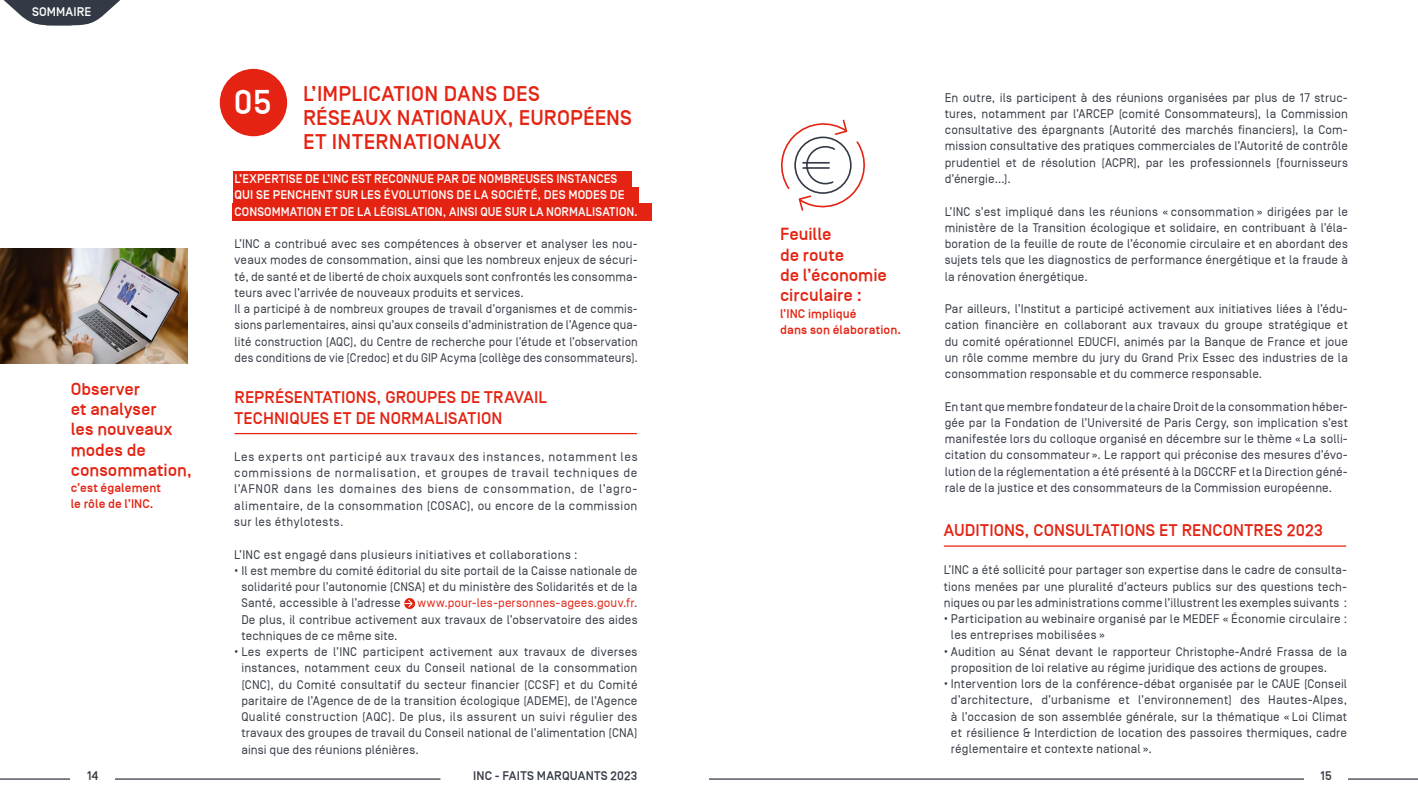
<style>
.page{position:relative;width:1418px;height:798px;background:#fff}
.page>*{position:absolute;margin:0;border:0;box-sizing:border-box;transform-origin:0 0}
.t1{font:500 34.38px "Simplon BP";color:#fff}
.t2{font:500 21.25px/24.4px "Simplon BP";letter-spacing:.015em;color:#e42312}
.t3{font:500 17.5px/20.4px "Simplon BP";color:#e42312}
.t4{font:500 16.88px/20.4px "Simplon BP";letter-spacing:.005em;color:#e42312}
.t5{font:12.5px/16.2px "Simplon BP";letter-spacing:.015em;color:#343a45;text-align:justify}
.t6{font:500 12.5px/16.2px "Simplon BP";letter-spacing:.005em;color:#fff}
.t7{font:500 12.5px/16.2px "Simplon BP";letter-spacing:.01em;color:#e42312}
.t8{font:500 12.5px "Simplon BP";letter-spacing:.02em;color:#343a45}
.s1{font-family:"Roboto";font-style:italic}
.s2{color:#e42312}
</style>
<div class="page">
<div style="left:233px;top:171px;width:398px;height:18px;background:#e42312"></div>
<div style="left:233px;top:187px;width:405px;height:18px;background:#e42312"></div>
<div style="left:233px;top:203px;width:419px;height:18px;background:#e42312"></div>
<hr style="left:234px;top:433px;width:403px;height:1px;background:#e42312">
<div style="left:404px;top:598px;width:11px;height:10px;background:#e42312;border-radius:50%"></div>
<svg style="left:404px;top:598px;width:9px;height:10px"></svg>
<img style="left:0;top:248px;width:187px;height:116px">
<hr style="left:943px;top:545px;width:403px;height:1px;background:#e42312">
<svg style="left:781px;top:119px;width:84px;height:92px"></svg>
<div style="left:220px;top:69px;width:67px;height:67px;background:#e42312;border-radius:50%"></div>
<hr style="left:115px;top:778px;width:325px;height:1px;background:#343a45">
<hr style="left:0;top:778px;width:70px;height:1px;background:#343a45">
<hr style="left:709px;top:778px;width:594px;height:1px;background:#343a45">
<hr style="left:1347px;top:778px;width:70px;height:1px;background:#343a45">
<svg style="left:3px;top:0;width:118px;height:26px"></svg>
<p class="t6" style="left:32px;top:4px;width:61px">SOMMAIRE</p>
<h3 class="t3" style="left:71px;top:378px;width:123px">Observer<br>et analyser<br>les nouveaux modes de consommation,</h3>
<p class="t7" style="left:71px;top:479px;width:92px">c’est également le rôle de l’INC.</p>
<h1 class="t1" style="left:234px;top:84px;width:39px">05</h1>
<h2 class="t2" style="left:303px;top:81px;width:330px">L’IMPLICATION DANS DES<br>RÉSEAUX NATIONAUX, EUROPÉENS<br>ET INTERNATIONAUX</h2>
<p class="t6" style="left:234px;top:170px;width:405px">L’EXPERTISE DE L’INC EST RECONNUE PAR DE NOMBREUSES INSTANCES<br>QUI SE PENCHENT SUR LES ÉVOLUTIONS DE LA SOCIÉTÉ, DES MODES DE<br>CONSOMMATION ET DE LA LÉGISLATION, AINSI QUE SUR LA NORMALISATION.</p>
<p class="t5" style="left:234px;top:235px;width:405px;text-align:left">L’INC a contribué avec ses compétences à observer et analyser les nou&shy;veaux modes de consommation, ainsi que les nombreux enjeux de sécuri&shy;té, de santé et de liberté de choix auxquels sont confrontés les consomma&shy;teurs avec l’arrivée de nouveaux produits et services.<br>Il a participé à de nombreux groupes de travail d’organismes et de commis&shy;sions parlementaires, ainsi qu’aux conseils d’administration de l’Agence qua&shy;lité construction (AQC), du Centre de recherche pour l’étude et l’observation des conditions de vie (Credoc) et du GIP Acyma (collège des consommateurs).</p>
<h3 class="t4" style="left:234px;top:387px;width:314px">REPRÉSENTATIONS, GROUPES DE TRAVAIL<br>TECHNIQUES ET DE NORMALISATION</h3>
<p class="t5" style="left:234px;top:448px;width:405px">Les experts ont participé aux travaux des instances, notamment les commissions de normalisation, et groupes de travail techniques de l’AFNOR dans les domaines des biens de consommation, de l’agro&shy;alimentaire, de la consommation (COSAC), ou encore de la commission sur les éthylotests.</p>
<p class="t5" style="left:234px;top:546px;width:345px">L’INC est engagé dans plusieurs initiatives et collaborations :</p>
<p class="t5" style="left:241px;top:562px;width:397px;text-indent:-7px"><span class="s1">•</span> Il est membre du comité éditorial du site portail de la Caisse nationale de solidarité pour l’autonomie (CNSA) et du ministère des Solidarités et de la Santé, accessible à l’adresse</p>
<p class="t5" style="left:241px;top:594px;width:398px;text-indent:176px"><span class="s2">www.pour-les-personnes-agees.gouv.fr</span>.<br>De plus, il contribue activement aux travaux de l’observatoire des aides techniques de ce même site.</p>
<p class="t5" style="left:241px;top:643px;width:397px;text-indent:-7px"><span class="s1">•</span> Les experts de l’INC participent activement aux travaux de diverses instances, notamment ceux du Conseil national de la consommation (CNC), du Comité consultatif du secteur financier (CCSF) et du Comité paritaire de l’Agence de de la transition écologique (ADEME), de l’Agence Qualité construction (AQC). De plus, ils assurent un suivi régulier des travaux des groupes de travail du Conseil national de l’alimentation (CNA) ainsi que des réunions plénières.</p>
<h3 class="t3" style="left:780px;top:224px;width:108px">Feuille<br>de route<br>de l’économie circulaire :</h3>
<p class="t7" style="left:780px;top:305px;width:122px">l’INC impliqué<br>dans son élaboration.</p>
<p class="t5" style="left:944px;top:89px;width:405px">En outre, ils participent à des réunions organisées par plus de 17 struc&shy;tures, notamment par l’ARCEP (comité Consommateurs), la Commission consultative des épargnants (Autorité des marchés financiers), la Com&shy;mission consultative des pratiques commerciales de l’Autorité de contrôle prudentiel et de résolution (ACPR), par les professionnels (fournisseurs d’énergie…).</p>
<p class="t5" style="left:944px;top:203px;width:405px">L’INC s’est impliqué dans les réunions « consommation » dirigées par le ministère de la Transition écologique et solidaire, en contribuant à l’éla&shy;boration de la feuille de route de l’économie circulaire et en abordant des sujets tels que les diagnostics de performance énergétique et la fraude à la rénovation énergétique.</p>
<p class="t5" style="left:944px;top:300px;width:405px">Par ailleurs, l’Institut a participé activement aux initiatives liées à l’édu&shy;cation financière en collaborant aux travaux du groupe stratégique et du comité opérationnel EDUCFI, animés par la Banque de France et joue un rôle comme membre du jury du Grand Prix Essec des industries de la consommation responsable et du commerce responsable.</p>
<p class="t5" style="left:944px;top:398px;width:405px">En tant que membre fondateur de la chaire Droit de la consommation héber&shy;gée par la Fondation de l’Université de Paris Cergy, son implication s’est manifestée lors du colloque organisé en décembre sur le thème « La solli&shy;citation du consommateur ». Le rapport qui préconise des mesures d’évo&shy;lution de la réglementation a été présenté à la DGCCRF et la Direction géné&shy;rale de la justice et des consommateurs de la Commission européenne.</p>
<h3 class="t4" style="left:943px;top:520px;width:381px">AUDITIONS, CONSULTATIONS ET RENCONTRES 2023</h3>
<p class="t5" style="left:943px;top:561px;width:405px">L’INC a été sollicité pour partager son expertise dans le cadre de consulta&shy;tions menées par une pluralité d’acteurs publics sur des questions tech&shy;niques ou par les administrations comme l’illustrent les exemples suivants :</p>
<p class="t5" style="left:950px;top:610px;width:397px;text-indent:-7px"><span class="s1">•</span> Participation au webinaire organisé par le MEDEF « Économie circulaire : les entreprises mobilisées »</p>
<p class="t5" style="left:950px;top:643px;width:397px;text-indent:-7px"><span class="s1">•</span> Audition au Sénat devant le rapporteur Christophe-André Frassa de la proposition de loi relative au régime juridique des actions de groupes.</p>
<p class="t5" style="left:950px;top:675px;width:397px;text-indent:-7px"><span class="s1">•</span> Intervention lors de la conférence-débat organisée par le CAUE (Conseil d’architecture, d’urbanisme et l’environnement) des Hautes-Alpes, à l’occasion de son assemblée générale, sur la thématique « Loi Climat et résilience &amp; Interdiction de location des passoires thermiques, cadre réglementaire et contexte national ».</p>
<p class="t8" style="left:87px;top:768px;width:13px">14</p>
<p class="t8" style="left:473px;top:768px;width:166px">INC - FAITS MARQUANTS 2023</p>
<p class="t8" style="left:1320px;top:768px;width:13px">15</p>
</div>
